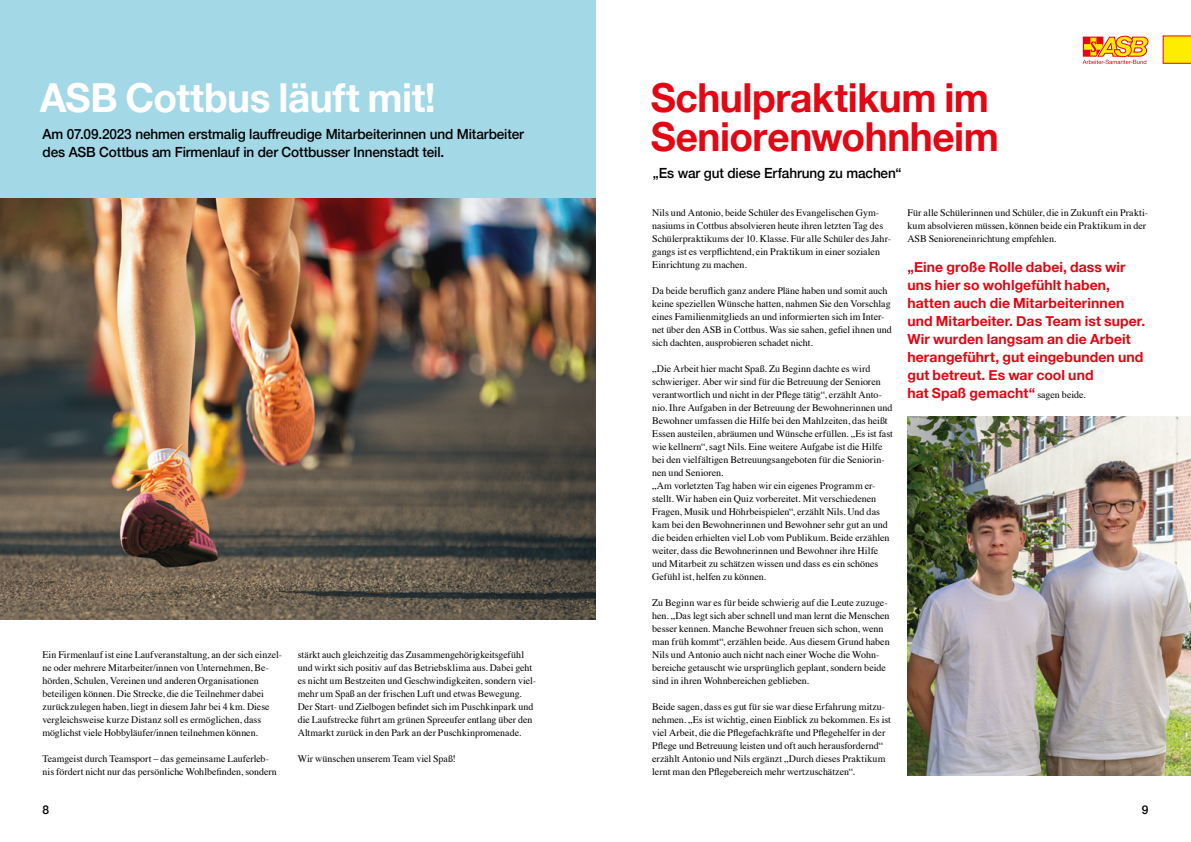
<style>
.page{position:relative;width:1191px;height:842px;background:#fff}
.page>*{position:absolute;margin:0;border:0;box-sizing:border-box;transform-origin:0 0}
.t1{font:700 40px/39px "Helvetica Neue";letter-spacing:-.01em;color:#e30613}
.t2{font:700 40px "Helvetica Neue";letter-spacing:-.01em;color:#fff}
.t3{font:700 14px/18px "Helvetica Neue";letter-spacing:.005em;color:#e30613}
.t4{font:500 14px/18px "Helvetica Neue";letter-spacing:-.01em;color:#000}
.t5{font:500 12px "Helvetica Neue";color:#000}
.t6{font:10px/13px "Times";color:#000}
.s1{font-family:"Times";font-weight:400;font-size:10px;color:#000}
</style>
<div class="page">
<svg style="left:1162px;top:35px;width:29px;height:29px"></svg>
<svg style="left:1082px;top:35px;width:66px;height:29px"></svg>
<div style="left:0;top:0;width:595px;height:619px;background:#a3d8e7"></div>
<img style="left:0;top:198px;width:595px;height:421px">
<img style="left:907px;top:416px;width:284px;height:359px">
<h1 class="t2" style="left:40px;top:67px;width:397px">ASB Cottbus läuft mit!</h1>
<h1 class="t1" style="left:651px;top:80px;width:349px">Schulpraktikum im<br>Seniorenwohnheim</h1>
<h2 class="t4" style="left:43px;top:124px;width:483px">Am 07.09.2023 nehmen erstmalig lauffreudige Mitarbeiterinnen und Mitarbeiter des ASB Cottbus am Firmenlauf in der Cottbusser Innenstadt teil.</h2>
<p class="t6" style="left:43px;top:647px;width:241px">Ein Firmenlauf ist eine Laufveranstaltung, an der sich einzel&shy;ne oder mehrere Mitarbeiter/innen von Unternehmen, Be&shy;hörden, Schulen, Vereinen und anderen Organisationen beteiligen können. Die Strecke, die die Teilnehmer dabei zurückzulegen haben, liegt in diesem Jahr bei 4 km. Diese vergleichsweise kurze Distanz soll es ermöglichen, dass möglichst viele Hobbyläufer/innen teilnehmen können.</p>
<p class="t6" style="left:43px;top:751px;width:236px">Teamgeist durch Teamsport – das gemeinsame Lauferleb&shy;nis fördert nicht nur das persönliche Wohlbefinden, sondern</p>
<p class="t6" style="left:298px;top:647px;width:240px">stärkt auch gleichzeitig das Zusammengehörigkeitsgefühl und wirkt sich positiv auf das Betriebsklima aus. Dabei geht es nicht um Bestzeiten und Geschwindigkeiten, sondern viel&shy;mehr um Spaß an der frischen Luft und etwas Bewegung.<br>Der Start- und Zielbogen befindet sich im Puschkinpark und die Laufstrecke führt am grünen Spreeufer entlang über den Altmarkt zurück in den Park an der Puschkinpromenade.</p>
<p class="t6" style="left:298px;top:751px;width:160px">Wir wünschen unserem Team viel Spaß!</p>
<h2 class="t4" style="left:653px;top:163px;width:250px">„Es war gut diese Erfahrung zu machen“</h2>
<p class="t6" style="left:652px;top:205px;width:240px">Nils und Antonio, beide Schüler des Evangelischen Gym&shy;nasiums in Cottbus absolvieren heute ihren letzten Tag des Schülerpraktikums der 10. Klasse. Für alle Schüler des Jahr&shy;gangs ist es verpflichtend, ein Praktikum in einer sozialen Einrichtung zu machen.</p>
<p class="t6" style="left:652px;top:283px;width:241px">Da beide beruflich ganz andere Pläne haben und somit auch keine speziellen Wünsche hatten, nahmen Sie den Vorschlag eines Familienmitglieds an und informierten sich im Inter&shy;net über den ASB in Cottbus. Was sie sahen, gefiel ihnen und sich dachten, ausprobieren schadet nicht.</p>
<p class="t6" style="left:652px;top:361px;width:242px">„Die Arbeit hier macht Spaß. Zu Beginn dachte es wird schwieriger. Aber wir sind für die Betreuung der Senioren verantwortlich und nicht in der Pflege tätig“, erzählt Anto&shy;nio. Ihre Aufgaben in der Betreuung der Bewohnerinnen und Bewohner umfassen die Hilfe bei den Mahlzeiten, das heißt Essen austeilen, abräumen und Wünsche erfüllen. „Es ist fast wie kellnern“, sagt Nils. Eine weitere Aufgabe ist die Hilfe bei den vielfältigen Betreuungsangeboten für die Seniorin&shy;nen und Senioren.<br>„Am vorletzten Tag haben wir ein eigenes Programm er&shy;stellt. Wir haben ein Quiz vorbereitet. Mit verschiedenen Fragen, Musik und Höhrbeispielen“, erzählt Nils. Und das kam bei den Bewohnerinnen und Bewohner sehr gut an und die beiden erhielten viel Lob vom Publikum. Beide erzählen weiter, dass die Bewohnerinnen und Bewohner ihre Hilfe und Mitarbeit zu schätzen wissen und dass es ein schönes Gefühl ist, helfen zu können.</p>
<p class="t6" style="left:652px;top:595px;width:239px">Zu Beginn war es für beide schwierig auf die Leute zuzuge&shy;hen. „Das legt sich aber schnell und man lernt die Menschen besser kennen. Manche Bewohner freuen sich schon, wenn man früh kommt“, erzählen beide. Aus diesem Grund haben Nils und Antonio auch nicht nach einer Woche die Wohn&shy;bereiche getauscht wie ursprünglich geplant, sondern beide sind in ihren Wohnbereichen geblieben.</p>
<p class="t6" style="left:652px;top:699px;width:240px">Beide sagen, dass es gut für sie war diese Erfahrung mitzu&shy;nehmen. „Es ist wichtig, einen Einblick zu bekommen. Es ist viel Arbeit, die die Pflegefachkräfte und Pflegehelfer in der Pflege und Betreuung leisten und oft auch herausfordernd“ erzählt Antonio und Nils ergänzt „Durch dieses Praktikum lernt man den Pflegebereich mehr wertzuschätzen“.</p>
<p class="t6" style="left:907px;top:205px;width:242px">Für alle Schülerinnen und Schüler, die in Zukunft ein Prakti&shy;kum absolvieren müssen, können beide ein Praktikum in der<br>ASB Senioreneinrichtung empfehlen.</p>
<p class="t3" style="left:907px;top:259px;width:239px">„Eine große Rolle dabei, dass wir uns hier so wohlgefühlt haben, hatten auch die Mitarbeiterinnen und Mitarbeiter. Das Team ist super.<br>Wir wurden langsam an die Arbeit herangeführt, gut eingebunden und gut betreut. Es war cool und<br>hat Spaß gemacht“ <span class="s1">sagen beide.</span></p>
<p class="t5" style="left:43px;top:800px;width:8px">8</p>
<p class="t5" style="left:1141px;top:800px;width:8px">9</p>
</div>
